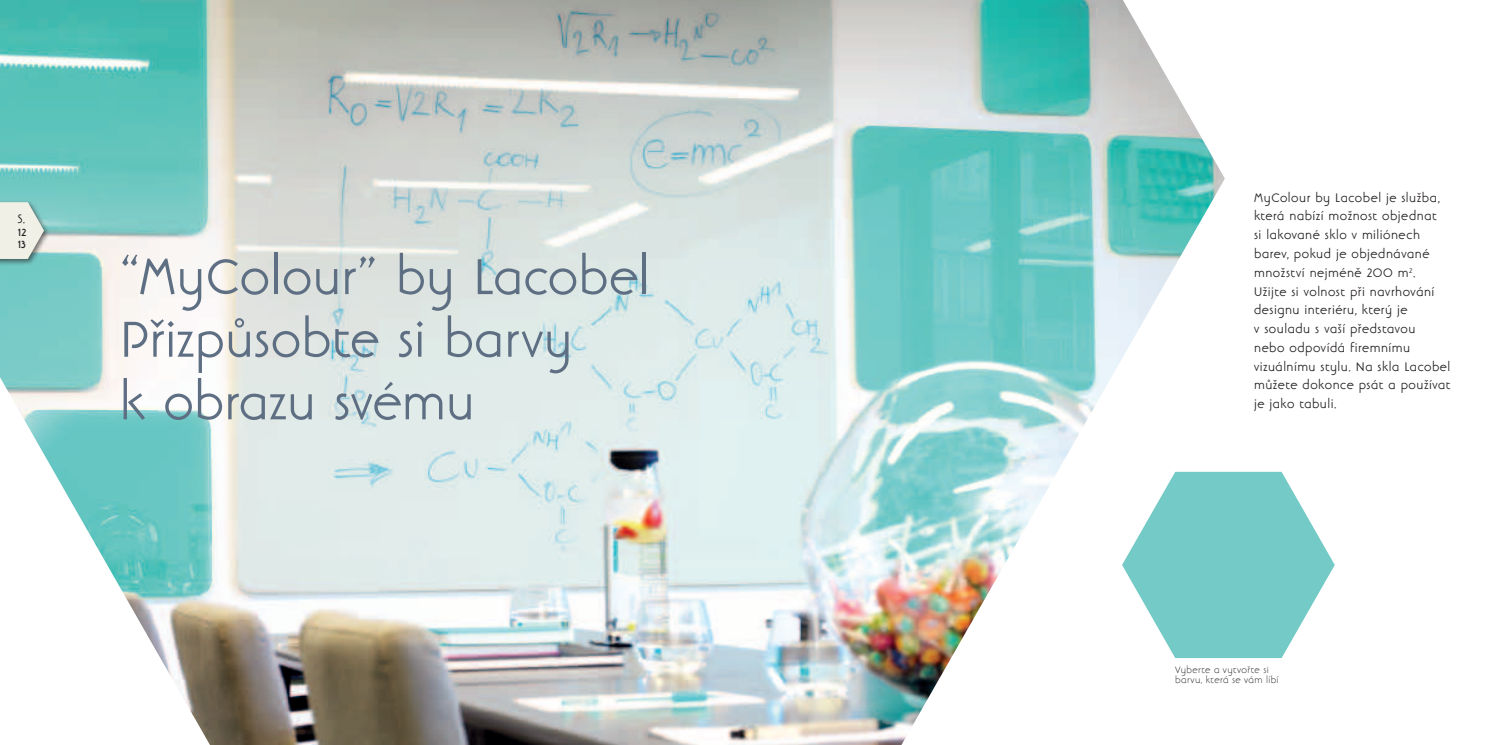
<style>
.page{position:relative;width:1489px;height:745px;background:#fff}
.page>*{position:absolute;margin:0;border:0;box-sizing:border-box;transform-origin:0 0}
.t1{font:51.25px/62.5px "Banjoman Text Com";color:#5e6f83}
.t2{font:12.5px/18.8px "Banjoman Text Com";letter-spacing:.035em;color:#231f20}
.t3{font:700 10.62px/12.5px "Banjoman Text Com";color:#231f20}
.t4{font:300 9.38px/10px "Banjoman Text Com";letter-spacing:.035em;color:#231f20}
</style>
<div class="page">
<img style="left:0;top:0;width:1224px;height:744px">
<div style="left:0;top:199px;width:50px;height:66px;background:#231f20;opacity:.6"></div>
<svg style="left:0;top:202px;width:44px;height:57px"></svg>
<svg style="left:1121px;top:471px;width:213px;height:186px"></svg>
<p class="t2" style="left:18px;top:210px;width:9px">S.</p>
<p class="t3" style="left:18px;top:226px;width:10px">12<br>13</p>
<h1 class="t1" style="left:120px;top:247px;width:531px">“MyColour” by Lacobel<br>Přizpůsobte si barvy<br>k obrazu svému</h1>
<p class="t2" style="left:1253px;top:188px;width:198px">MyColour by Lacobel je služba, která nabízí možnost objednat<br>si lakované sklo v miliónech barev, pokud je objednávané množství nejméně 200 m<sup>2</sup>.<br>Užijte si volnost při navrhování designu interiéru, který je<br>v souladu s vaší představou<br>nebo odpovídá firemnímu vizuálnímu stylu. Na skla Lacobel můžete dokonce psát a používat je jako tabuli.</p>
<p class="t4" style="left:1175px;top:665px;width:105px">Vyberte a vytvořte si barvu, která se vám líbí</p>
</div>
